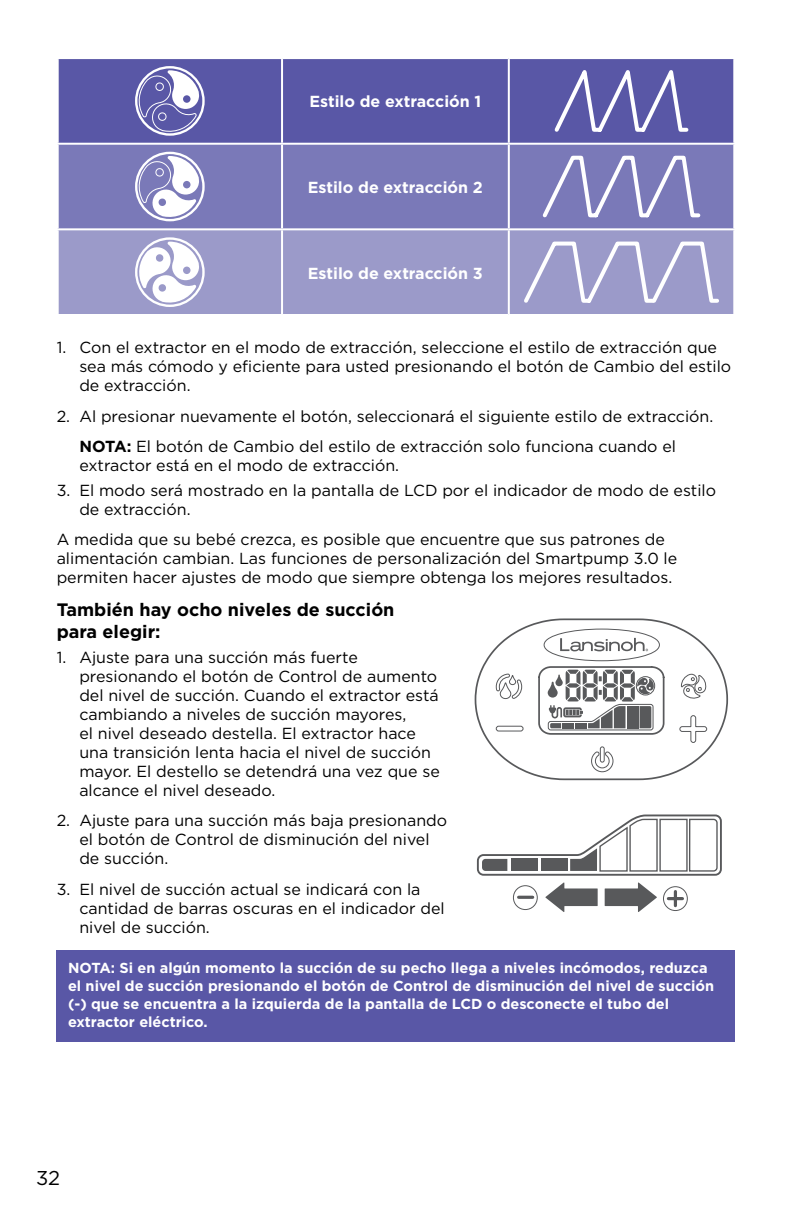
<style>
.page{position:relative;width:792px;height:1224px;background:#fff}
.page>*{position:absolute;margin:0;border:0;box-sizing:border-box;transform-origin:0 0}
.t1{font:20px "Gotham";color:#000}
.t2{font:700 18px/22px "Gotham";color:#000}
.t3{font:16px/19px "Gotham";color:#000}
.t4{font:700 16px "Gotham";color:#fff}
.t5{font:700 14.4px/18px "Gotham";color:#fff}
.s1{font-weight:700}
</style>
<div class="page">
<div style="left:57px;top:950px;width:678px;height:92px;background:#5957a6"></div>
<div style="left:59px;top:59px;width:674px;height:84px;background:#5957a6"></div>
<div style="left:59px;top:145px;width:674px;height:83px;background:#7a79b8"></div>
<div style="left:59px;top:230px;width:674px;height:84px;background:#9b9ac9"></div>
<hr style="left:281px;top:59px;width:2px;height:84px;background:#fff">
<hr style="left:508px;top:59px;width:2px;height:84px;background:#fff">
<hr style="left:281px;top:145px;width:2px;height:83px;background:#fff">
<hr style="left:508px;top:145px;width:2px;height:83px;background:#fff">
<hr style="left:281px;top:230px;width:2px;height:84px;background:#fff">
<hr style="left:508px;top:230px;width:2px;height:84px;background:#fff">
<svg style="left:137px;top:70px;width:62px;height:63px"></svg>
<div style="left:135px;top:66px;width:70px;height:70px;border:2px solid #fff;border-radius:50%"></div>
<svg style="left:551px;top:59px;width:139px;height:76px;background:#716fb2"></svg>
<svg style="left:137px;top:156px;width:62px;height:63px"></svg>
<div style="left:135px;top:152px;width:70px;height:69px;border:2px solid #fff;border-radius:50%"></div>
<svg style="left:539px;top:154px;width:163px;height:67px;background:#8e8dc2"></svg>
<svg style="left:137px;top:242px;width:62px;height:62px"></svg>
<div style="left:135px;top:237px;width:70px;height:70px;border:2px solid #fff;border-radius:50%"></div>
<svg style="left:521px;top:240px;width:200px;height:66px;background:#a8a7d0"></svg>
<svg style="left:476px;top:814px;width:246px;height:98px"></svg>
<svg style="left:474px;top:618px;width:255px;height:163px"></svg>
<svg style="left:543px;top:628px;width:117px;height:34px"></svg>
<p class="t4" style="left:310px;top:91px;width:173px">Estilo de extracción 1</p>
<p class="t4" style="left:308px;top:177px;width:177px">Estilo de extracción 2</p>
<p class="t4" style="left:308px;top:262px;width:176px">Estilo de extracción 3</p>
<p class="t3" style="left:79px;top:338px;width:653px;text-indent:-23px">1. Con el extractor en el modo de extracción, seleccione el estilo de extracción que sea más cómodo y eficiente para usted presionando el botón de Cambio del estilo de extracción.</p>
<p class="t3" style="left:79px;top:400px;width:636px;line-height:30.4px;text-indent:-23px">2. Al presionar nuevamente el botón, seleccionará el siguiente estilo de extracción.<br><span class="s1">NOTA:</span> El botón de Cambio del estilo de extracción solo funciona cuando el</p>
<p class="t3" style="left:79px;top:455px;width:321px">extractor está en el modo de extracción.</p>
<p class="t3" style="left:79px;top:480px;width:638px;text-indent:-23px">3. El modo será mostrado en la pantalla de LCD por el indicador de modo de estilo de extracción.</p>
<p class="t3" style="left:57px;top:529px;width:622px">A medida que su bebé crezca, es posible que encuentre que sus patrones de alimentación cambian. Las funciones de personalización del Smartpump 3.0 le permiten hacer ajustes de modo que siempre obtenga los mejores resultados.</p>
<p class="t2" style="left:57px;top:599px;width:339px">También hay ocho niveles de succión para elegir:</p>
<p class="t3" style="left:79px;top:648px;width:362px;text-indent:-23px">1. Ajuste para una succión más fuerte presionando el botón de Control de aumento del nivel de succión. Cuando el extractor está cambiando a niveles de succión mayores,<br>el nivel deseado destella. El extractor hace una transición lenta hacia el nivel de succión mayor. El destello se detendrá una vez que se alcance el nivel deseado.</p>
<p class="t3" style="left:79px;top:811px;width:369px;text-indent:-23px">2. Ajuste para una succión más baja presionando el botón de Control de disminución del nivel de succión.</p>
<p class="t3" style="left:79px;top:879px;width:367px;text-indent:-23px">3. El nivel de succión actual se indicará con la cantidad de barras oscuras en el indicador del nivel de succión.</p>
<p class="t5" style="left:68px;top:959px;width:648px">NOTA: Si en algún momento la succión de su pecho llega a niveles incómodos, reduzca el nivel de succión presionando el botón de Control de disminución del nivel de succión (-) que se encuentra a la izquierda de la pantalla de LCD o desconecte el tubo del extractor eléctrico.</p>
<p class="t1" style="left:36px;top:1165px;width:26px">32</p>
</div>
